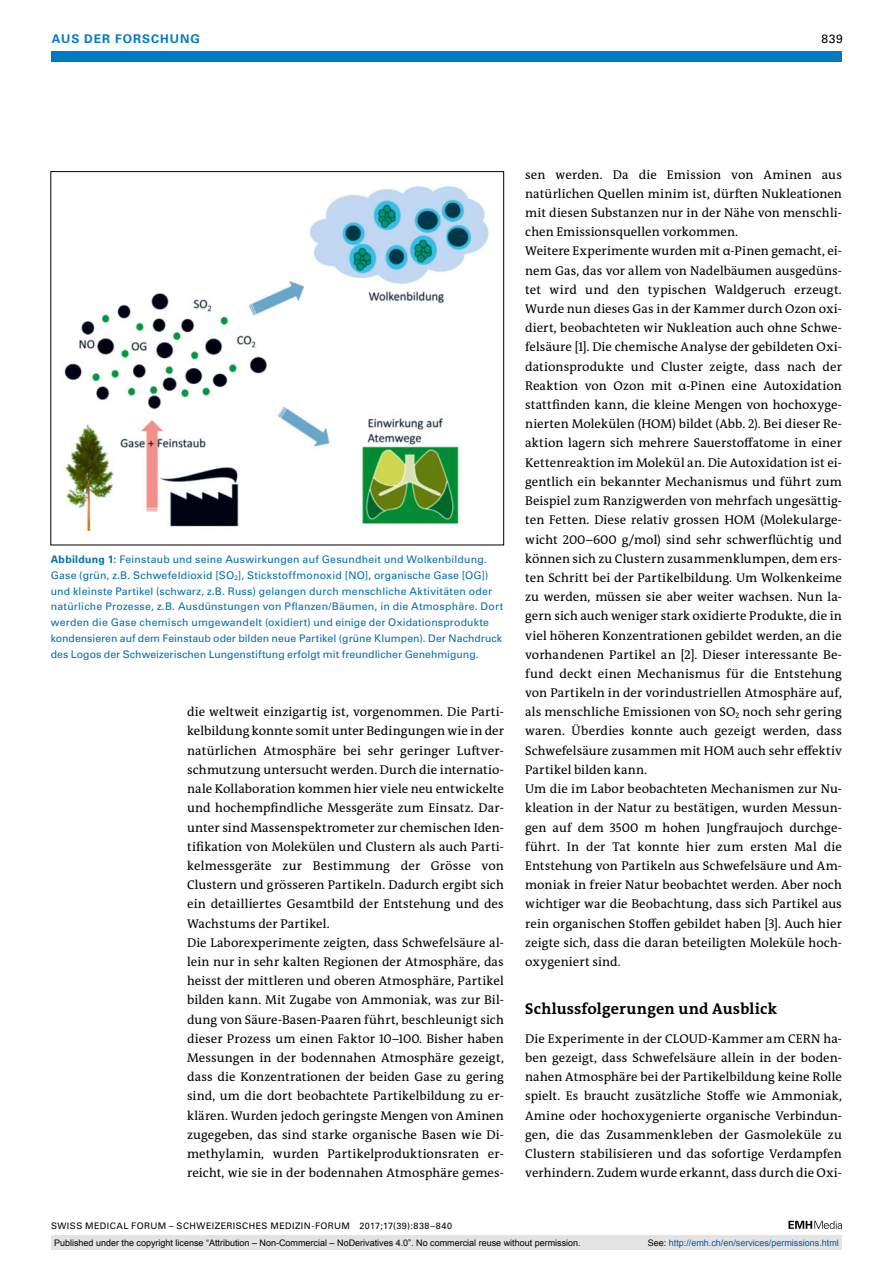
<style>
.page{position:relative;width:893px;height:1263px;background:#fff}
.page>*{position:absolute;margin:0;border:0;box-sizing:border-box;transform-origin:0 0}
.t1{font:700 15.75px "The Antiqua B W7";letter-spacing:.015em;color:#000}
.t2{font:12.75px/19.2px "The Antiqua B W5 Plain";letter-spacing:.005em;color:#000}
.t3{font:700 12px "Univers LT Std";color:#007ac3}
.t4{font:12px "Univers LT Std";color:#000}
.t5{font:10.5px/15.8px "Univers LT Std";letter-spacing:.015em;color:#006dae}
.t6{font:9px "Arial";color:#000}
.t7{font:9px "Univers LT Std";letter-spacing:.05em;color:#000}
.t8{font:9px "Arial";color:#005ba9}
.s1{font-weight:700}
.s2{color:#000}
</style>
<div class="page">
<div style="left:51px;top:51px;width:791px;height:11px;background:#007ac3"></div>
<svg style="left:788px;top:1221px;width:54px;height:8px"></svg>
<img style="left:64px;top:186px;width:425px;height:349px">
<div style="left:51px;top:1235px;width:791px;height:15px;background:#e3e3e3"></div>
<p class="t3" style="left:52px;top:31px;width:42px">AUS DER</p>
<p class="t3" style="left:115px;top:31px;width:19px">FORSCHUNG</p>
<p class="t4" style="left:821px;top:31px;width:23px">839</p>
<p class="t5" style="left:51px;top:552px;width:454px"><span class="s1">ABBILDUNG 1:</span> Feinstaub und seine Auswirkungen auf Gesundheit und Wolkenbildung.<br>Gase (grün, z.B. Schwefeldioxid [SO<sub>2</sub>], Stickstoffmonoxid [NO], organische Gase [OG]) und kleinste Partikel (schwarz, z.B. Russ) gelangen durch menschliche Aktivitäten oder natürliche Prozesse, z.B. Ausdünstungen von Pflanzen/Bäumen, in die Atmosphäre. Dort werden die Gase chemisch umgewandelt (oxidiert) und einige der Oxidationsprodukte kondensieren auf dem Feinstaub oder bilden neue Partikel (grüne Klumpen). Der Nachdruck des Logos der Schweizerischen Lungenstiftung erfolgt mit freundlicher Genehmigung.</p>
<p class="t2" style="left:187px;top:702px;width:318px">die weltweit einzigartig ist, vorgenommen. Die Parti&shy;kelbildung konnte somit unter Bedingungen wie in der natürlichen Atmosphäre bei sehr geringer Luftver&shy;schmutzung untersucht werden. Durch die internatio&shy;nale Kollaboration kommen hier viele neu entwickelte und hochempfindliche Messgeräte zum Einsatz. Dar&shy;unter sind Massenspektrometer zur chemischen Iden&shy;tifikation von Molekülen und Clustern als auch Parti&shy;kelmessgeräte zur Bestimmung der Grösse von Clustern und grösseren Partikeln. Dadurch ergibt sich ein detailliertes Gesamtbild der Entstehung und des Wachstums der Partikel.<br>Die Laborexperimente zeigten, dass Schwefelsäure al&shy;lein nur in sehr kalten Regionen der Atmosphäre, das heisst der mittleren und oberen Atmosphäre, Partikel bilden kann. Mit Zugabe von Ammoniak, was zur Bil&shy;dung von Säure-Basen-Paaren führt, beschleunigt sich dieser Prozess um einen Faktor 10–100. Bisher haben Messungen in der bodennahen Atmosphäre gezeigt, dass die Konzentrationen der beiden Gase zu gering sind, um die dort beobachtete Partikelbildung zu er&shy;klären. Wurden jedoch geringste Mengen von Aminen zugegeben, das sind starke organische Basen wie Di&shy;methylamin, wurden Partikelproduktionsraten er&shy;reicht, wie sie in der bodennahen Atmosphäre gemes-</p>
<p class="t7" style="left:51px;top:1220px;width:402px">SWISS MEDICAL FORUM – SCHWEIZERISCHES MEDIZIN-FORUM 2017;17(39):838–840</p>
<p class="t2" style="left:525px;top:165px;width:318px">sen werden. Da die Emission von Aminen aus natürlichen Quellen minim ist, dürften Nukleationen mit diesen Substanzen nur in der Nähe von menschli&shy;chen Emissionsquellen vorkommen.<br>Weitere Experimente wurden mit α-Pinen gemacht, ei&shy;nem Gas, das vor allem von Nadelbäumen ausgedüns&shy;tet wird und den typischen Waldgeruch erzeugt.<br>Wurde nun dieses Gas in der Kammer durch Ozon oxi&shy;diert, beobachteten wir Nukleation auch ohne Schwe&shy;felsäure [1]. Die chemische Analyse der gebildeten Oxi&shy;dationsprodukte und Cluster zeigte, dass nach der Reaktion von Ozon mit α-Pinen eine Autoxidation stattfinden kann, die kleine Mengen von hochoxyge&shy;nierten Molekülen (HOM) bildet (Abb. 2). Bei dieser Re&shy;aktion lagern sich mehrere Sauerstoffatome in einer Kettenreaktion im Molekül an. Die Autoxidation ist ei&shy;gentlich ein bekannter Mechanismus und führt zum Beispiel zum Ranzigwerden von mehrfach ungesättig&shy;ten Fetten. Diese relativ grossen HOM (Molekularge&shy;wicht 200–600 g/mol) sind sehr schwerflüchtig und können sich zu Clustern zusammenklumpen, dem ers&shy;ten Schritt bei der Partikelbildung. Um Wolkenkeime zu werden, müssen sie aber weiter wachsen. Nun la&shy;gern sich auch weniger stark oxidierte Produkte, die in viel höheren Konzentrationen gebildet werden, an die vorhandenen Partikel an [2]. Dieser interessante Be&shy;fund deckt einen Mechanismus für die Entstehung von Partikeln in der vorindustriellen Atmosphäre auf, als menschliche Emissionen von SO<sub>2</sub> noch sehr gering waren. Überdies konnte auch gezeigt werden, dass Schwefelsäure zusammen mit HOM auch sehr effektiv Partikel bilden kann.<br>Um die im Labor beobachteten Mechanismen zur Nu&shy;kleation in der Natur zu bestätigen, wurden Messun&shy;gen auf dem 3500 m hohen Jungfraujoch durchge&shy;führt. In der Tat konnte hier zum ersten Mal die Entstehung von Partikeln aus Schwefelsäure und Am&shy;moniak in freier Natur beobachtet werden. Aber noch wichtiger war die Beobachtung, dass sich Partikel aus rein organischen Stoffen gebildet haben [3]. Auch hier zeigte sich, dass die daran beteiligten Moleküle hoch&shy;oxygeniert sind.</p>
<p class="t1" style="left:525px;top:998px;width:253px">Schlussfolgerungen und Ausblick</p>
<p class="t2" style="left:525px;top:1029px;width:318px;text-align:justify">Die Experimente in der CLOUD-Kammer am CERN ha&shy;ben gezeigt, dass Schwefelsäure allein in der boden&shy;nahen Atmosphäre bei der Partikelbildung keine Rolle spielt. Es braucht zusätzliche Stoffe wie Ammoniak, Amine oder hochoxygenierte organische Verbindun&shy;gen, die das Zusammenkleben der Gasmoleküle zu Clustern stabilisieren und das sofortige Verdampfen verhindern. Zudem wurde erkannt, dass durch die Oxi-</p>
<p class="t6" style="left:54px;top:1237px;width:528px">Published under the copyright license “Attribution – Non-Commercial – NoDerivatives 4.0”. No commercial reuse without permission.</p>
<p class="t8" style="left:648px;top:1237px;width:193px"><span class="s2">See:</span> http://emh.ch/en/services/permissions.html</p>
</div>
